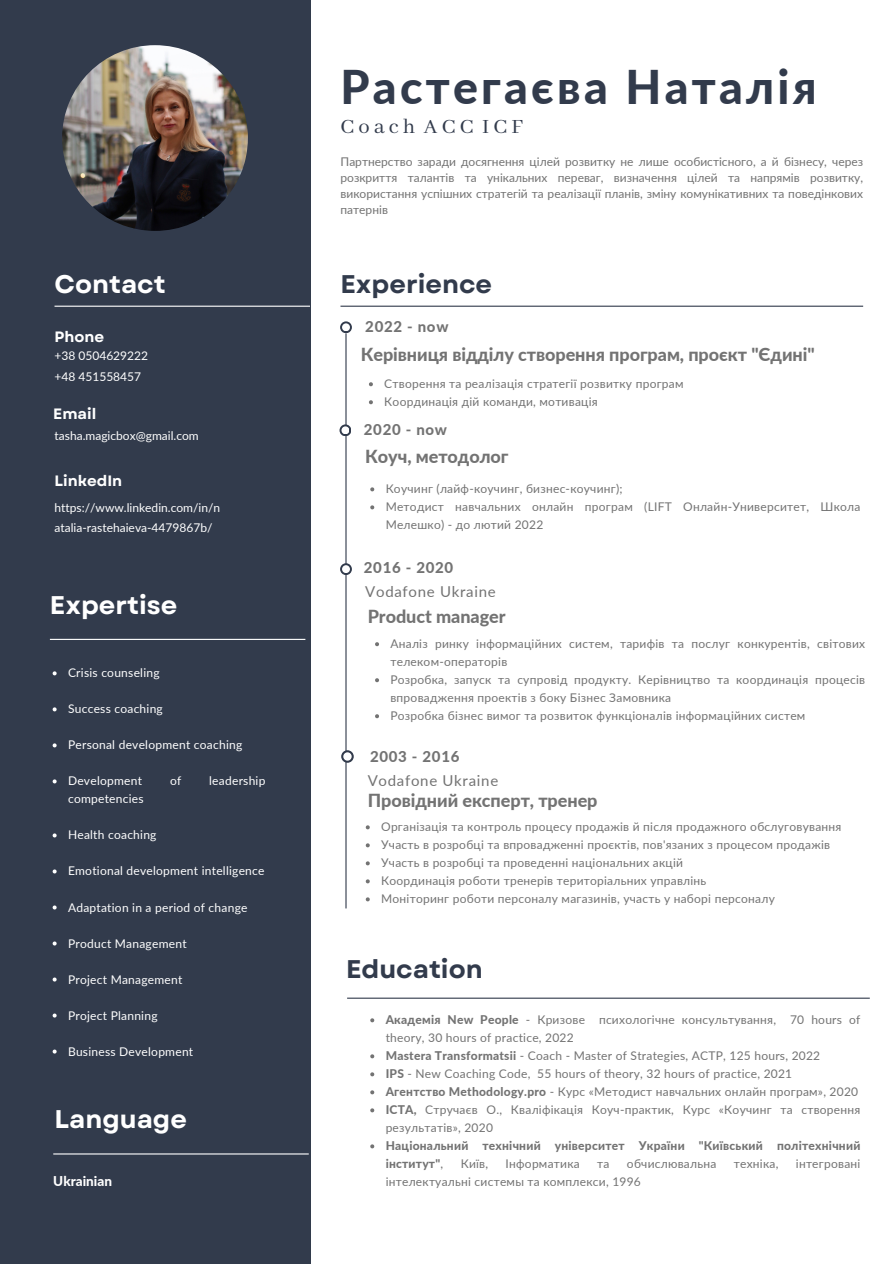
<style>
.page{position:relative;width:894px;height:1264px;background:#fff}
.page>*{position:absolute;margin:0;border:0;box-sizing:border-box;transform-origin:0 0}
.t1{font:800 46.5px "Lato";letter-spacing:.07em;color:#323b4c}
.t2{font:700 25.5px "Garet";color:#fff}
.t3{font:700 25.5px "Garet";color:#323b4c}
.t4{font:22.5px "Abhaya Libre";color:#323b4c}
.t5{font:800 18px "Lato";letter-spacing:-.005em;color:#737373}
.t6{font:800 15px "Lato";letter-spacing:.045em;color:#737373}
.t7{font:15px "Lato";letter-spacing:.045em;color:#737373}
.t8{font:700 15px "Garet";color:#fff}
.t9{font:800 13.5px "Lato";color:#fff}
.t10{font:12px/18px "Lato";letter-spacing:.02em;color:#737373}
.t11{font:12px "Lato";letter-spacing:.02em;color:#fff}
.t12{font:12px/20px "Lato";color:#fff}
.t13{font:800 12px/18px "Lato";letter-spacing:.02em;color:#737373}
.s1{font-weight:800}
.s2{font-weight:400}
</style>
<div class="page">
<div style="left:0;top:0;width:310px;height:1263px;background:#323b4c"></div>
<hr style="left:54px;top:305px;width:256px;height:2px;background:#fff">
<hr style="left:340px;top:305px;width:522px;height:2px;background:#323b4c">
<hr style="left:345px;top:333px;width:1px;height:575px;background:#323b4c">
<svg style="left:340px;top:321px;width:12px;height:12px"></svg>
<div style="left:342px;top:323px;width:8px;height:8px;background:#fff;border-radius:50%"></div>
<svg style="left:340px;top:563px;width:12px;height:12px"></svg>
<div style="left:342px;top:565px;width:8px;height:8px;background:#fff;border-radius:50%"></div>
<svg style="left:341px;top:750px;width:12px;height:12px"></svg>
<div style="left:343px;top:752px;width:8px;height:8px;background:#fff;border-radius:50%"></div>
<hr style="left:347px;top:997px;width:522px;height:1px;background:#323b4c">
<img style="left:62px;top:45px;width:186px;height:186px;border-radius:50%">
<hr style="left:50px;top:639px;width:255px;height:1px;background:#fff">
<hr style="left:53px;top:1153px;width:256px;height:1px;background:#fff">
<svg style="left:370px;top:487px;width:4px;height:4px"></svg>
<svg style="left:370px;top:505px;width:4px;height:4px"></svg>
<svg style="left:375px;top:642px;width:4px;height:4px"></svg>
<svg style="left:375px;top:678px;width:4px;height:4px"></svg>
<svg style="left:375px;top:714px;width:4px;height:4px"></svg>
<svg style="left:365px;top:825px;width:4px;height:4px"></svg>
<svg style="left:365px;top:843px;width:4px;height:4px"></svg>
<svg style="left:365px;top:861px;width:4px;height:4px"></svg>
<svg style="left:365px;top:879px;width:4px;height:4px"></svg>
<svg style="left:365px;top:897px;width:4px;height:4px"></svg>
<svg style="left:370px;top:1018px;width:4px;height:4px"></svg>
<svg style="left:370px;top:1054px;width:4px;height:4px"></svg>
<svg style="left:370px;top:1072px;width:4px;height:4px"></svg>
<svg style="left:370px;top:1090px;width:4px;height:4px"></svg>
<svg style="left:370px;top:1108px;width:4px;height:4px"></svg>
<svg style="left:370px;top:1144px;width:4px;height:4px"></svg>
<svg style="left:339px;top:424px;width:12px;height:12px"></svg>
<div style="left:341px;top:426px;width:8px;height:8px;background:#fff;border-radius:50%"></div>
<svg style="left:369px;top:382px;width:4px;height:4px"></svg>
<svg style="left:369px;top:400px;width:4px;height:4px"></svg>
<svg style="left:53px;top:671px;width:4px;height:4px"></svg>
<svg style="left:53px;top:707px;width:4px;height:4px"></svg>
<svg style="left:53px;top:743px;width:4px;height:4px"></svg>
<svg style="left:53px;top:779px;width:4px;height:4px"></svg>
<svg style="left:53px;top:833px;width:4px;height:4px"></svg>
<svg style="left:53px;top:869px;width:4px;height:4px"></svg>
<svg style="left:53px;top:905px;width:4px;height:4px"></svg>
<svg style="left:53px;top:941px;width:4px;height:4px"></svg>
<svg style="left:53px;top:977px;width:4px;height:4px"></svg>
<svg style="left:53px;top:1013px;width:4px;height:4px"></svg>
<svg style="left:53px;top:1049px;width:4px;height:4px"></svg>
<p class="t2" style="left:54px;top:265px;width:113px">Contact</p>
<p class="t8" style="left:54px;top:325px;width:51px">Phone</p>
<p class="t12" style="left:54px;top:345px;width:95px">+38 0504629222</p>
<p class="t12" style="left:54px;top:366px;width:88px">+48 451558457</p>
<p class="t8" style="left:53px;top:403px;width:44px">Email</p>
<p class="t12" style="left:54px;top:425px;width:146px">tasha.magicbox@gmail.com</p>
<p class="t8" style="left:54px;top:469px;width:69px">LinkedIn</p>
<p class="t12" style="left:54px;top:497px;width:167px">https://www.linkedin.com/in/n atalia-rastehaieva-4479867b/</p>
<p class="t2" style="left:50px;top:586px;width:129px">Expertise</p>
<p class="t11" style="left:68px;top:665px;width:93px">Сrisis counseling</p>
<p class="t11" style="left:68px;top:701px;width:96px">Success coaching</p>
<p class="t11" style="left:68px;top:737px;width:176px">Personal development coaching</p>
<p class="t11" style="left:68px;top:773px;width:75px">Development</p>
<p class="t11" style="left:170px;top:773px;width:13px">of</p>
<p class="t11" style="left:209px;top:773px;width:58px">leadership</p>
<p class="t11" style="left:68px;top:791px;width:77px">competencies</p>
<p class="t11" style="left:68px;top:827px;width:90px">Health coaching</p>
<p class="t11" style="left:68px;top:863px;width:198px">Emotional development intelligence</p>
<p class="t11" style="left:68px;top:899px;width:181px">Adaptation in a period of change</p>
<p class="t11" style="left:68px;top:935px;width:120px">Product Management</p>
<p class="t11" style="left:68px;top:971px;width:116px">Project Management</p>
<p class="t11" style="left:68px;top:1007px;width:91px">Project Planning</p>
<p class="t11" style="left:68px;top:1043px;width:127px">Business Development</p>
<p class="t2" style="left:54px;top:1100px;width:134px">Language</p>
<p class="t9" style="left:53px;top:1172px;width:60px">Ukrainian</p>
<p class="t1" style="left:340px;top:58px;width:477px">Растегаєва Наталія</p>
<p class="t4" style="left:340px;top:114px;width:184px">C o a c h A C C I C F</p>
<p class="t10" style="left:340px;top:153px;width:524px;line-height:16px;text-align:justify">Партнерство заради досягнення цілей розвитку не лише особистісного, а й бізнесу, через розкриття талантів та унікальних переваг, визначення цілей та напрямів розвитку, використання успішних стратегій та реалізації планів, зміну комунікативних та поведінкових патернів</p>
<p class="t3" style="left:340px;top:265px;width:153px">Experience</p>
<p class="t6" style="left:365px;top:317px;width:85px">2022 - now</p>
<p class="t5" style="left:360px;top:343px;width:455px">Керівниця відділу створення програм, проєкт "Єдині"</p>
<p class="t10" style="left:384px;top:374px;width:301px">Створення та реалізація стратегії розвитку програм</p>
<p class="t10" style="left:384px;top:392px;width:215px">Координація дій команди, мотивація</p>
<p class="t6" style="left:364px;top:420px;width:85px">2020 - now</p>
<p class="t5" style="left:365px;top:445px;width:145px">Коуч, методолог</p>
<p class="t10" style="left:385px;top:479px;width:238px">Коучинг (лайф-коучинг, бизнес-коучинг);</p>
<p class="t10" style="left:385px;top:497px;width:476px">Методист навчальних онлайн програм (LIFT Онлайн-Университет, Школа<br>Мелешко) - до лютий 2022</p>
<p class="t6" style="left:364px;top:558px;width:91px">2016 - 2020</p>
<p class="t7" style="left:365px;top:582px;width:132px">Vodafone Ukraine</p>
<p class="t5" style="left:367px;top:605px;width:139px">Product manager</p>
<p class="t10" style="left:390px;top:634px;width:476px">Аналіз ринку інформаційних систем, тарифів та послуг конкурентів, світових телеком-операторів</p>
<p class="t10" style="left:390px;top:670px;width:476px">Розробка, запуск та супровід продукту. Керівництво та координація процесів впровадження проектів з боку Бізнес Замовника</p>
<p class="t10" style="left:390px;top:706px;width:416px">Розробка бізнес вимог та розвиток функціоналів інформаційних систем</p>
<p class="t6" style="left:370px;top:746px;width:91px">2003 - 2016</p>
<p class="t7" style="left:367px;top:771px;width:132px">Vodafone Ukraine</p>
<p class="t5" style="left:367px;top:789px;width:231px">Провідний експерт, тренер</p>
<p class="t10" style="left:381px;top:817px;width:461px">Організація та контроль процесу продажів й після продажного обслуговування</p>
<p class="t10" style="left:381px;top:835px;width:450px">Участь в розробці та впровадженні проєктів, пов'язаних з процесом продажів</p>
<p class="t10" style="left:381px;top:853px;width:303px">Участь в розробці та проведенні національних акцій</p>
<p class="t10" style="left:381px;top:871px;width:326px">Координація роботи тренерів територіальних управлінь</p>
<p class="t10" style="left:381px;top:889px;width:395px">Моніторинг роботи персоналу магазинів, участь у наборі персоналу</p>
<p class="t3" style="left:346px;top:951px;width:138px">Education</p>
<p class="t10" style="left:385px;top:1010px;width:476px"><span class="s1">Академія New People</span> - Кризове психологічне консультування, 70 hours of theory, 30 hours of practice, 2022</p>
<p class="t10" style="left:385px;top:1046px;width:436px"><span class="s1">Mastera Transformatsii</span> - Coach - Master of Strategies, ACTP, 125 hours, 2022</p>
<p class="t10" style="left:385px;top:1064px;width:408px"><span class="s1">IPS</span> - New Coaching Code, 55 hours of theory, 32 hours of practice, 2021</p>
<p class="t10" style="left:385px;top:1082px;width:474px"><span class="s1">Агентство Methodology.pro</span> - Курс «Методист навчальних онлайн програм», 2020</p>
<p class="t10" style="left:385px;top:1100px;width:476px"><span class="s1">ІСТА,</span> Стручаєв О., Кваліфікація Коуч-практик, Курс «Коучинг та створення результатів», 2020</p>
<p class="t13" style="left:385px;top:1136px;width:476px">Національний технічний університет України "Київський політехнічний інститут"<span class="s2">,</span></p>
<p class="t10" style="left:460px;top:1154px;width:29px">Київ,</p>
<p class="t10" style="left:505px;top:1154px;width:76px">Інформатика</p>
<p class="t10" style="left:597px;top:1154px;width:14px">та</p>
<p class="t10" style="left:626px;top:1154px;width:91px">обчислювальна</p>
<p class="t10" style="left:733px;top:1154px;width:46px">техніка,</p>
<p class="t10" style="left:795px;top:1154px;width:66px">інтегровані</p>
<p class="t10" style="left:385px;top:1172px;width:257px">інтелектуальні системы та комплекси, 1996</p>
</div>
